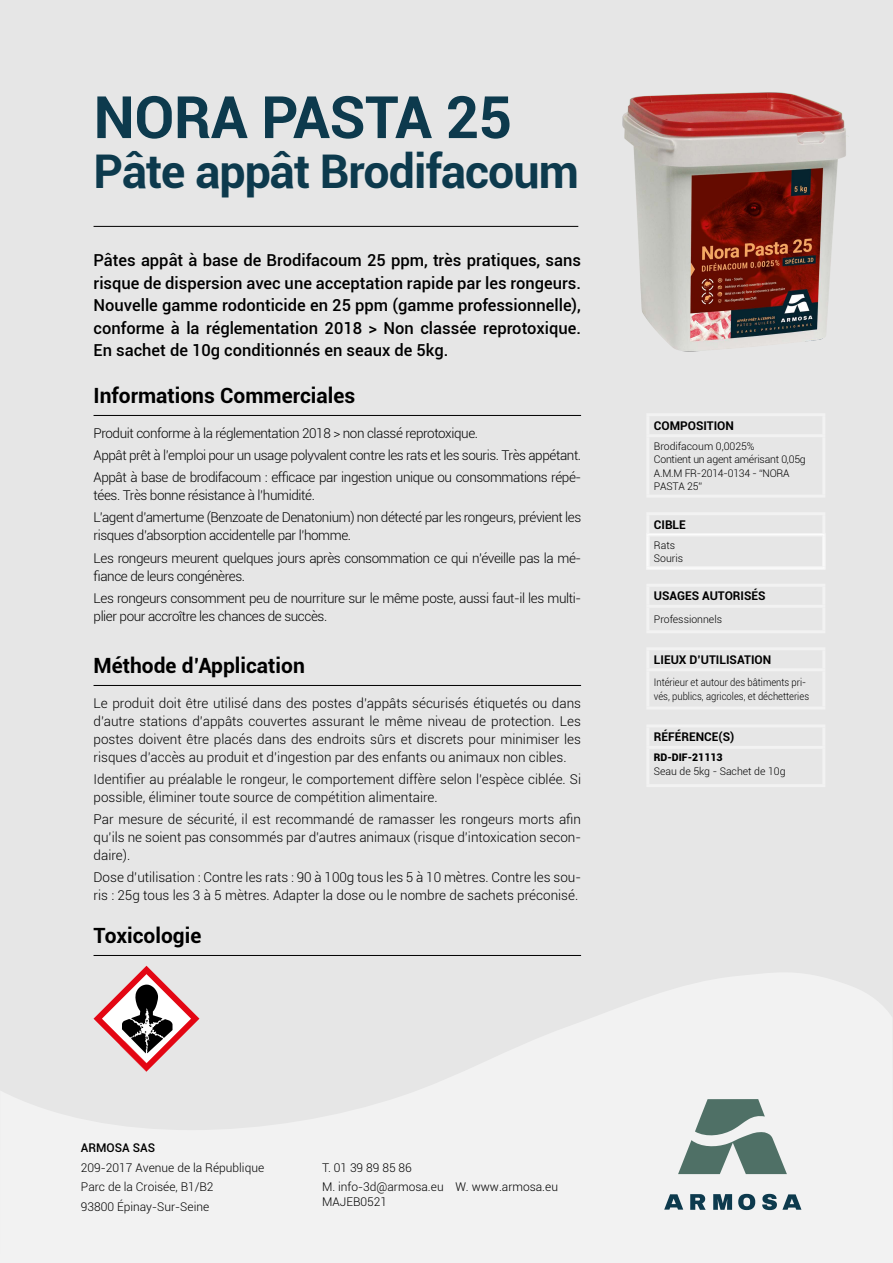
<style>
.page{position:relative;width:893px;height:1263px;background:#e6e6e6}
.page>*{position:absolute;margin:0;border:0;box-sizing:border-box;transform-origin:0 0}
.t1{font:700 58.5px "Roboto";letter-spacing:-.01em;color:#0d3a4d}
.t2{font:700 46.5px "Roboto";letter-spacing:-.02em;color:#0d3a4d}
.t3{font:700 21px "Roboto";color:#000}
.t4{font:500 16.5px/22.5px "Roboto";color:#000;text-align:justify}
.t5{font:300 13.5px/22.2px "Roboto";letter-spacing:-.03em;color:#000}
.t6{font:300 13.5px/18px "Roboto";color:#000}
.t7{font:300 12px/19.5px "Roboto";color:#000}
.t8{font:700 12px "Roboto";color:#000}
.t9{font:500 12px "Roboto";color:#000}
.t10{font:300 10.5px/13.5px "Roboto";letter-spacing:-.02em;color:#000}
.t11{font:300 10.5px/13.5px "Roboto";color:#000;scale:.9 1}
.t12{font:300 10.5px/13.5px "Roboto";color:#000}
.t13{font:900 10.5px "Roboto";color:#000}
</style>
<div class="page">
<svg style="left:0;top:973px;width:893px;height:290px;fill:#f2f2f2"></svg>
<svg style="left:678px;top:1099px;width:109px;height:75px"></svg>
<svg style="left:664px;top:1194px;width:19px;height:15px"></svg>
<svg style="left:690px;top:1194px;width:16px;height:16px"></svg>
<svg style="left:713px;top:1194px;width:19px;height:16px"></svg>
<svg style="left:738px;top:1194px;width:17px;height:16px"></svg>
<svg style="left:762px;top:1194px;width:39px;height:16px"></svg>
<hr style="left:94px;top:415px;width:487px;height:1px;background:#000">
<hr style="left:94px;top:685px;width:487px;height:1px;background:#000">
<hr style="left:94px;top:955px;width:487px;height:1px;background:#000">
<hr style="left:94px;top:226px;width:484px;height:1px;background:#000">
<hr style="left:646px;top:413px;width:179px;height:3px;background:#f2f2f2">
<hr style="left:646px;top:416px;width:3px;height:18px;background:#f2f2f2">
<hr style="left:822px;top:416px;width:3px;height:18px;background:#f2f2f2">
<hr style="left:646px;top:434px;width:179px;height:3px;background:#f2f2f2">
<hr style="left:646px;top:437px;width:3px;height:58px;background:#f2f2f2">
<hr style="left:822px;top:437px;width:3px;height:58px;background:#f2f2f2">
<hr style="left:646px;top:495px;width:179px;height:3px;background:#f2f2f2">
<hr style="left:646px;top:647px;width:179px;height:3px;background:#f2f2f2">
<hr style="left:646px;top:650px;width:3px;height:18px;background:#f2f2f2">
<hr style="left:822px;top:650px;width:3px;height:18px;background:#f2f2f2">
<hr style="left:646px;top:668px;width:179px;height:3px;background:#f2f2f2">
<hr style="left:646px;top:671px;width:3px;height:35px;background:#f2f2f2">
<hr style="left:822px;top:671px;width:3px;height:35px;background:#f2f2f2">
<hr style="left:646px;top:706px;width:179px;height:3px;background:#f2f2f2">
<hr style="left:646px;top:584px;width:179px;height:3px;background:#f2f2f2">
<hr style="left:646px;top:587px;width:3px;height:18px;background:#f2f2f2">
<hr style="left:822px;top:587px;width:3px;height:18px;background:#f2f2f2">
<hr style="left:646px;top:605px;width:179px;height:3px;background:#f2f2f2">
<hr style="left:646px;top:608px;width:3px;height:22px;background:#f2f2f2">
<hr style="left:822px;top:608px;width:3px;height:22px;background:#f2f2f2">
<hr style="left:646px;top:630px;width:179px;height:3px;background:#f2f2f2">
<hr style="left:646px;top:533px;width:179px;height:3px;background:#fff">
<hr style="left:646px;top:536px;width:3px;height:31px;background:#fff">
<hr style="left:822px;top:536px;width:3px;height:31px;background:#fff">
<hr style="left:646px;top:567px;width:179px;height:3px;background:#fff">
<hr style="left:646px;top:512px;width:179px;height:3px;background:#f2f2f2">
<hr style="left:646px;top:515px;width:3px;height:18px;background:#f2f2f2">
<hr style="left:822px;top:515px;width:3px;height:18px;background:#f2f2f2">
<hr style="left:646px;top:533px;width:179px;height:1px;background:#f2f2f2">
<hr style="left:648px;top:535px;width:175px;height:1px;background:#f2f2f2">
<hr style="left:646px;top:534px;width:1px;height:35px;background:#f2f2f2">
<hr style="left:648px;top:536px;width:1px;height:31px;background:#f2f2f2">
<hr style="left:822px;top:536px;width:1px;height:31px;background:#f2f2f2">
<hr style="left:824px;top:534px;width:1px;height:35px;background:#f2f2f2">
<hr style="left:648px;top:567px;width:175px;height:1px;background:#f2f2f2">
<hr style="left:646px;top:569px;width:179px;height:1px;background:#f2f2f2">
<hr style="left:646px;top:724px;width:179px;height:3px;background:#f2f2f2">
<hr style="left:646px;top:727px;width:3px;height:19px;background:#f2f2f2">
<hr style="left:822px;top:727px;width:3px;height:19px;background:#f2f2f2">
<hr style="left:646px;top:746px;width:179px;height:3px;background:#f2f2f2">
<hr style="left:646px;top:749px;width:3px;height:35px;background:#f2f2f2">
<hr style="left:822px;top:749px;width:3px;height:35px;background:#f2f2f2">
<hr style="left:646px;top:784px;width:179px;height:3px;background:#f2f2f2">
<svg style="left:94px;top:966px;width:105px;height:105px"></svg>
<img style="left:622px;top:92px;width:224px;height:260px">
<h1 class="t1" style="left:94px;top:76px;width:420px">NORA PASTA 25</h1>
<h2 class="t2" style="left:94px;top:138px;width:487px">Pâte appât Brodifacoum</h2>
<p class="t4" style="left:94px;top:248px;width:489px">Pâtes appât à base de Brodifacoum 25 ppm, très pratiques, sans risque de dispersion avec une acceptation rapide par les rongeurs.<br>Nouvelle gamme rodonticide en 25 ppm (gamme professionnelle), conforme à la réglementation 2018 &gt; Non classée reprotoxique.<br>En sachet de 10g conditionnés en seaux de 5kg.</p>
<h3 class="t3" style="left:94px;top:380px;width:263px">Informations Commerciales</h3>
<p class="t5" style="left:94px;top:421px;width:489px">Produit conforme à la réglementation 2018 &gt; non classé reprotoxique.<br>Appât prêt à l’emploi pour un usage polyvalent contre les rats et les souris. Très appétant.<br>Appât à base de brodifacoum : efficace par ingestion unique ou consommations répé-</p>
<p class="t5" style="left:94px;top:484px;width:489px">tées. Très bonne résistance à l’humidité.<br>L’agent d’amertume (Benzoate de Denatonium) non détecté par les rongeurs, prévient les</p>
<p class="t5" style="left:94px;top:524px;width:489px">risques d’absorption accidentelle par l’homme.<br>Les rongeurs meurent quelques jours après consommation ce qui n’éveille pas la mé-</p>
<p class="t5" style="left:94px;top:564px;width:489px">fiance de leurs congénères.<br>Les rongeurs consomment peu de nourriture sur le même poste, aussi faut-il les multi-</p>
<p class="t5" style="left:94px;top:604px;width:235px">plier pour accroître les chances de succès.</p>
<h3 class="t3" style="left:94px;top:650px;width:213px">Méthode d’Application</h3>
<p class="t5" style="left:94px;top:693px;width:489px;line-height:18px;text-align:justify">Le produit doit être utilisé dans des postes d’appâts sécurisés étiquetés ou dans d’autre stations d’appâts couvertes assurant le même niveau de protection. Les postes doivent être placés dans des endroits sûrs et discrets pour minimiser les risques d’accès au produit et d’ingestion par des enfants ou animaux non cibles.</p>
<p class="t6" style="left:94px;top:769px;width:489px">Identifier au préalable le rongeur, le comportement diffère selon l’espèce ciblée. Si possible, éliminer toute source de compétition alimentaire.</p>
<p class="t5" style="left:94px;top:810px;width:489px;line-height:18px;text-align:justify">Par mesure de sécurité, il est recommandé de ramasser les rongeurs morts afin qu’ils ne soient pas consommés par d’autres animaux (risque d’intoxication secon&shy;daire).</p>
<p class="t6" style="left:94px;top:868px;width:489px">Dose d’utilisation : Contre les rats : 90 à 100g tous les 5 à 10 mètres. Contre les sou&shy;ris : 25g tous les 3 à 5 mètres. Adapter la dose ou le nombre de sachets préconisé.</p>
<h3 class="t3" style="left:94px;top:920px;width:109px">Toxicologie</h3>
<p class="t8" style="left:654px;top:417px;width:82px">COMPOSITION</p>
<p class="t10" style="left:654px;top:439px;width:153px">Brodifacoum 0,0025%<br>Contient un agent amérisant 0,05g<br>A.M.M FR-2014-0134 - “NORA<br>PASTA 25”</p>
<p class="t8" style="left:654px;top:516px;width:34px">CIBLE</p>
<p class="t12" style="left:654px;top:538px;width:31px">Rats<br>Souris</p>
<p class="t8" style="left:654px;top:587px;width:113px">USAGES AUTORISÉS</p>
<p class="t12" style="left:654px;top:612px;width:70px">Professionnels</p>
<p class="t8" style="left:654px;top:651px;width:119px">LIEUX D’UTILISATION</p>
<p class="t11" style="left:654px;top:675px;width:174px">Intérieur et autour des bâtiments pri&shy;vés, publics, agricoles, et déchetteries</p>
<p class="t8" style="left:654px;top:728px;width:82px">RÉFÉRENCE(S)</p>
<p class="t13" style="left:654px;top:750px;width:70px">RD-DIF-21113</p>
<p class="t12" style="left:654px;top:764px;width:133px">Seau de 5kg - Sachet de 10g</p>
<p class="t9" style="left:81px;top:1140px;width:76px">ARMOSA SAS</p>
<p class="t7" style="left:81px;top:1157px;width:185px">209-2017 Avenue de la République<br>Parc de la Croisée, B1/B2<br>93800 Épinay-Sur-Seine</p>
<p class="t7" style="left:322px;top:1157px;width:237px">T. 01 39 89 85 86<br>M. info-3d@armosa.eu W. www.armosa.eu</p>
<p class="t7" style="left:322px;top:1191px;width:66px">MAJEB0521</p>
</div>
